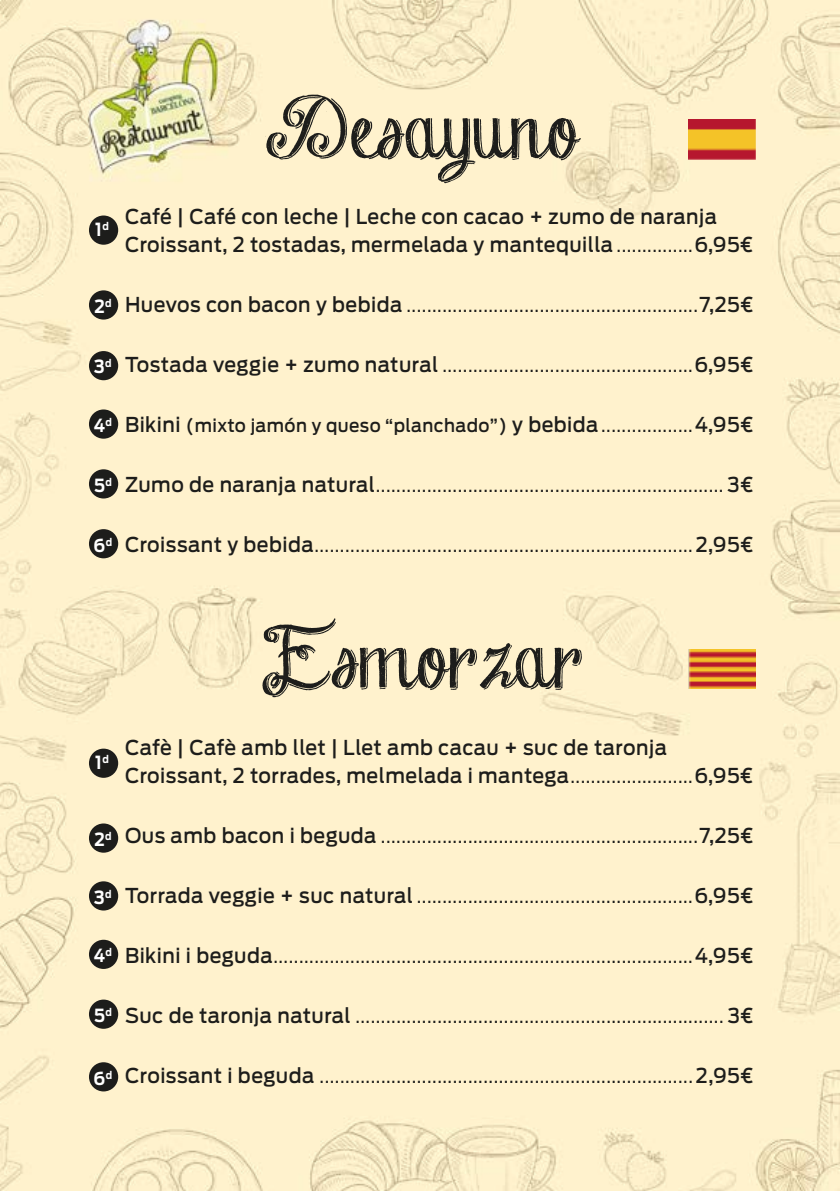
<style>
.page{position:relative;width:840px;height:1191px;background:#fff}
.page>*{position:absolute;margin:0;border:0;box-sizing:border-box;transform-origin:0 0}
.t1{font:80px "Chalk hand lettering shaded";letter-spacing:.025em;color:#1d1d1b}
.t2{font:300 20.4px "Antenna";color:#1d1d1b;scale:.95 1}
.t3{font:500 20.4px/28px "Antenna";letter-spacing:.025em;color:#1d1d1b;scale:.95 1}
.t4{font:500 18px "Antenna";letter-spacing:.025em;color:#1d1d1b;scale:.95 1}
.t5{font:700 18px "Antenna";color:#fff;scale:.9 1}
.s1{font-weight:300}
.s2{font-weight:500}
.s3{font-size:20.4px}
.s4{font-weight:300;font-size:20.4px}
</style>
<div class="page">
<img style="left:0;top:0;width:839px;height:1191px">
<div style="left:89px;top:215px;width:29px;height:30px;background:#1d1d1b;border-radius:50%"></div>
<div style="left:89px;top:748px;width:29px;height:30px;background:#1d1d1b;border-radius:50%"></div>
<div style="left:89px;top:290px;width:29px;height:29px;background:#1d1d1b;border-radius:50%"></div>
<div style="left:89px;top:823px;width:29px;height:29px;background:#1d1d1b;border-radius:50%"></div>
<div style="left:89px;top:351px;width:29px;height:29px;background:#1d1d1b;border-radius:50%"></div>
<div style="left:89px;top:881px;width:29px;height:29px;background:#1d1d1b;border-radius:50%"></div>
<div style="left:89px;top:409px;width:29px;height:30px;background:#1d1d1b;border-radius:50%"></div>
<div style="left:89px;top:939px;width:29px;height:30px;background:#1d1d1b;border-radius:50%"></div>
<div style="left:89px;top:469px;width:29px;height:29px;background:#1d1d1b;border-radius:50%"></div>
<div style="left:89px;top:999px;width:29px;height:29px;background:#1d1d1b;border-radius:50%"></div>
<div style="left:89px;top:529px;width:29px;height:29px;background:#1d1d1b;border-radius:50%"></div>
<div style="left:89px;top:1062px;width:29px;height:29px;background:#1d1d1b;border-radius:50%"></div>
<img style="left:688px;top:120px;width:67px;height:39px">
<img style="left:688px;top:649px;width:67px;height:40px">
<p class="t5" style="left:95px;top:219px;width:17px">1<sup>d</sup></p>
<h1 class="t1" style="left:266px;top:69px;width:313px">Desayuno</h1>
<p class="t3" style="left:125px;top:203px;width:663px">Café | Café con leche | Leche con cacao + zumo de naranja<br>Croissant, 2 tostadas, mermelada y mantequilla <span class="s1">...............</span>6,95€</p>
<p class="t5" style="left:94px;top:295px;width:21px">2<sup>d</sup></p>
<p class="t2" style="left:125px;top:293px;width:663px"><span class="s2">Huevos con bacon y bebida</span> .........................................................<span class="s2">7,25€</span></p>
<p class="t5" style="left:94px;top:356px;width:21px">3<sup>d</sup></p>
<p class="t2" style="left:125px;top:353px;width:663px"><span class="s2">Tostada veggie + zumo natural</span> .................................................<span class="s2">6,95€</span></p>
<p class="t5" style="left:94px;top:414px;width:22px">4<sup>d</sup></p>
<p class="t4" style="left:125px;top:415px;width:663px"><span class="s3">Bikini</span> (mixto jamón y queso “planchado”) <span class="s3">y bebida</span><span class="s4">..................</span><span class="s3">4,95€</span></p>
<p class="t5" style="left:94px;top:474px;width:21px">5<sup>d</sup></p>
<p class="t2" style="left:125px;top:473px;width:663px"><span class="s2">Zumo de naranja natural</span>.................................................................... <span class="s2">3€</span></p>
<p class="t5" style="left:94px;top:534px;width:22px">6<sup>d</sup></p>
<p class="t2" style="left:125px;top:533px;width:663px"><span class="s2">Croissant y bebida</span>..........................................................................<span class="s2">2,95€</span></p>
<h1 class="t1" style="left:262px;top:598px;width:321px">Esmorzar</h1>
<p class="t5" style="left:95px;top:751px;width:17px">1<sup>d</sup></p>
<p class="t3" style="left:125px;top:734px;width:663px">Cafè | Cafè amb llet | Llet amb cacau + suc de taronja<br>Croissant, 2 torrades, melmelada i mantega<span class="s1">........................</span>6,95€</p>
<p class="t5" style="left:94px;top:828px;width:21px">2<sup>d</sup></p>
<p class="t2" style="left:125px;top:823px;width:663px"><span class="s2">Ous amb bacon i beguda</span> ..............................................................<span class="s2">7,25€</span></p>
<p class="t5" style="left:94px;top:886px;width:21px">3<sup>d</sup></p>
<p class="t2" style="left:125px;top:883px;width:663px"><span class="s2">Torrada veggie + suc natural</span> ......................................................<span class="s2">6,95€</span></p>
<p class="t5" style="left:94px;top:945px;width:22px">4<sup>d</sup></p>
<p class="t2" style="left:125px;top:943px;width:663px"><span class="s2">Bikini i beguda</span>..................................................................................<span class="s2">4,95€</span></p>
<p class="t5" style="left:94px;top:1004px;width:21px">5<sup>d</sup></p>
<p class="t2" style="left:125px;top:1003px;width:663px"><span class="s2">Suc de taronja natural</span> ........................................................................ <span class="s2">3€</span></p>
<p class="t5" style="left:94px;top:1067px;width:22px">6<sup>d</sup></p>
<p class="t2" style="left:125px;top:1063px;width:663px"><span class="s2">Croissant i beguda</span> .........................................................................<span class="s2">2,95€</span></p>
</div>
